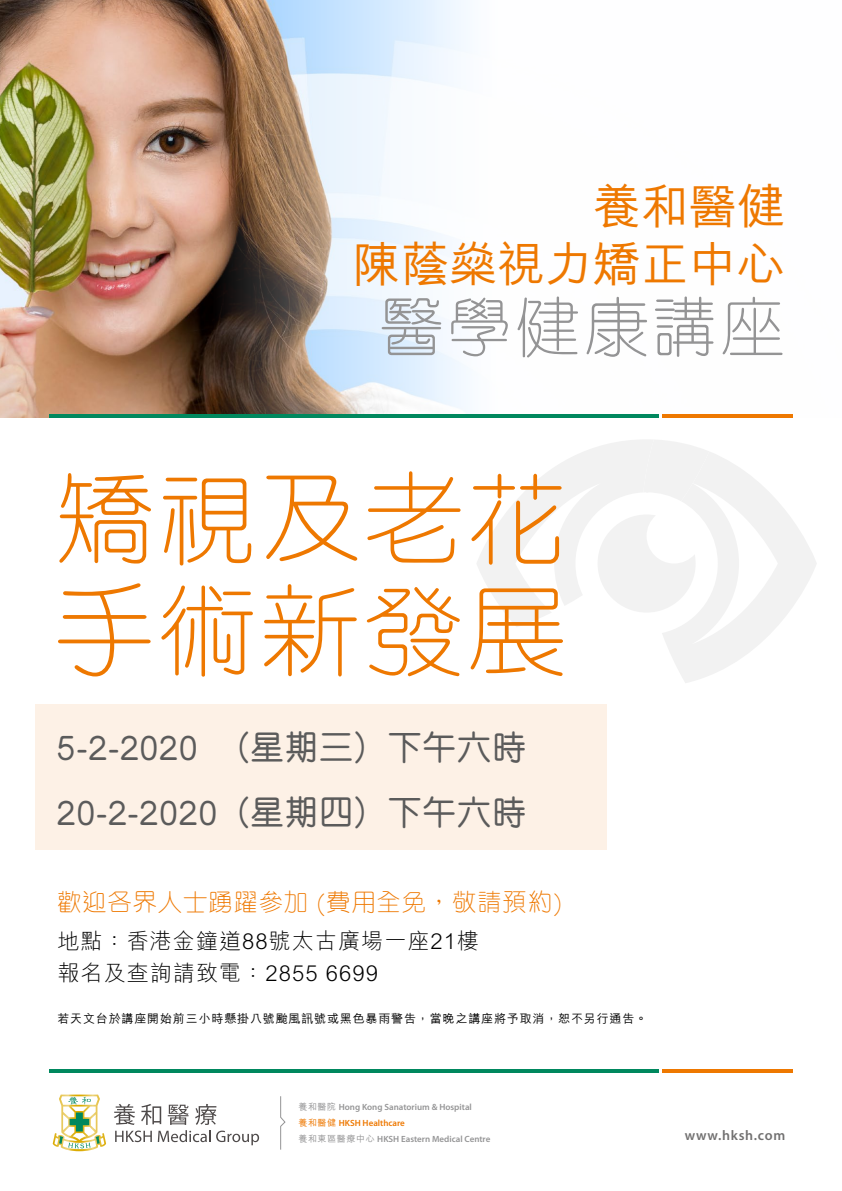
<style>
.page{position:relative;width:842px;height:1191px;background:#fff}
.page>*{position:absolute;margin:0;border:0;box-sizing:border-box;transform-origin:0 0}
.t1{font:300 100px/111px "M Yuen HK";letter-spacing:.03em;color:#ee7800}
.t2{font:300 65px "M Yuen HK";letter-spacing:.05em;color:#949495}
.t3{font:500 48px/57.6px "M Hei HK";color:#ee7800;text-align:right}
.t4{font:500 34px/65.2px "M Yuen HK";letter-spacing:.02em;color:#5b5b5b}
.t5{font:300 24px "M Yuen HK";letter-spacing:.05em;color:#ee7800}
.t6{font:300 22px/32px "M Hei HK";letter-spacing:.05em;color:#000}
.t7{font:600 14px "Myriad Pro";letter-spacing:.05em;color:#727171}
.t8{font:500 12px "M Hei HK";letter-spacing:.07em;color:#000}
.t9{font:600 9px/16px "Myriad Pro";color:#949495}
.s1{font-family:"M Hei HK";font-weight:500}
.s2{font-family:"M Hei HK";font-weight:500;color:#ee7800}
.s3{color:#ee7800}
</style>
<div class="page">
<img style="left:0;top:0;width:793px;height:418px">
<svg style="left:114px;top:1104px;width:145px;height:41px"></svg>
<svg style="left:53px;top:1094px;width:53px;height:57px"></svg>
<hr style="left:50px;top:1069px;width:609px;height:4px;background:#00885e">
<hr style="left:50px;top:414px;width:609px;height:4px;background:#00885e">
<hr style="left:662px;top:1069px;width:130px;height:4px;background:#ee7800">
<hr style="left:662px;top:414px;width:130px;height:4px;background:#ee7800">
<svg style="left:477px;top:440px;width:166px;height:187px;fill:#f2f2f2"></svg>
<svg style="left:643px;top:452px;width:174px;height:231px"></svg>
<svg style="left:643px;top:440px;width:66px;height:61px"></svg>
<svg style="left:280px;top:1096px;width:6px;height:54px"></svg>
<div style="left:35px;top:704px;width:572px;height:146px;background:#fdf1e6"></div>
<h3 class="t3" style="left:353px;top:173px;width:433px">養和醫健<br>陳蔭燊視力矯正中心</h3>
<h2 class="t2" style="left:379px;top:283px;width:408px">醫學健康講座</h2>
<h1 class="t1" style="left:55px;top:459px;width:514px">矯視及老花手術新發展</h1>
<h3 class="t4" style="left:57px;top:714px;width:470px">5-2-2020 (星期三) 下午六時<br>20-2-2020 (星期四) 下午六時</h3>
<h3 class="t5" style="left:57px;top:885px;width:505px">歡迎各界人士踴躍參加 (費用全免，敬請預約)</h3>
<h3 class="t6" style="left:57px;top:924px;width:423px">地點：香港金鐘道88號太古廣場一座21樓報名及查詢請致電：2855 6699</h3>
<h3 class="t8" style="left:57px;top:1009px;width:591px">若天文台於講座開始前三小時懸掛八號颱風訊號或黑色暴雨警告，當晚之講座將予取消，恕不另行通告。</h3>
<p class="t9" style="left:298px;top:1099px;width:193px"><span class="s1">養和醫院</span> Hong Kong Sanatorium &amp; Hospital<br><span class="s2">養和醫健</span> <span class="s3">HKSH Healthcare<br></span><span class="s1">養和東區醫療中心</span> HKSH Eastern Medical Centre</p>
<h3 class="t7" style="left:685px;top:1126px;width:102px">www.hksh.com</h3>
</div>
